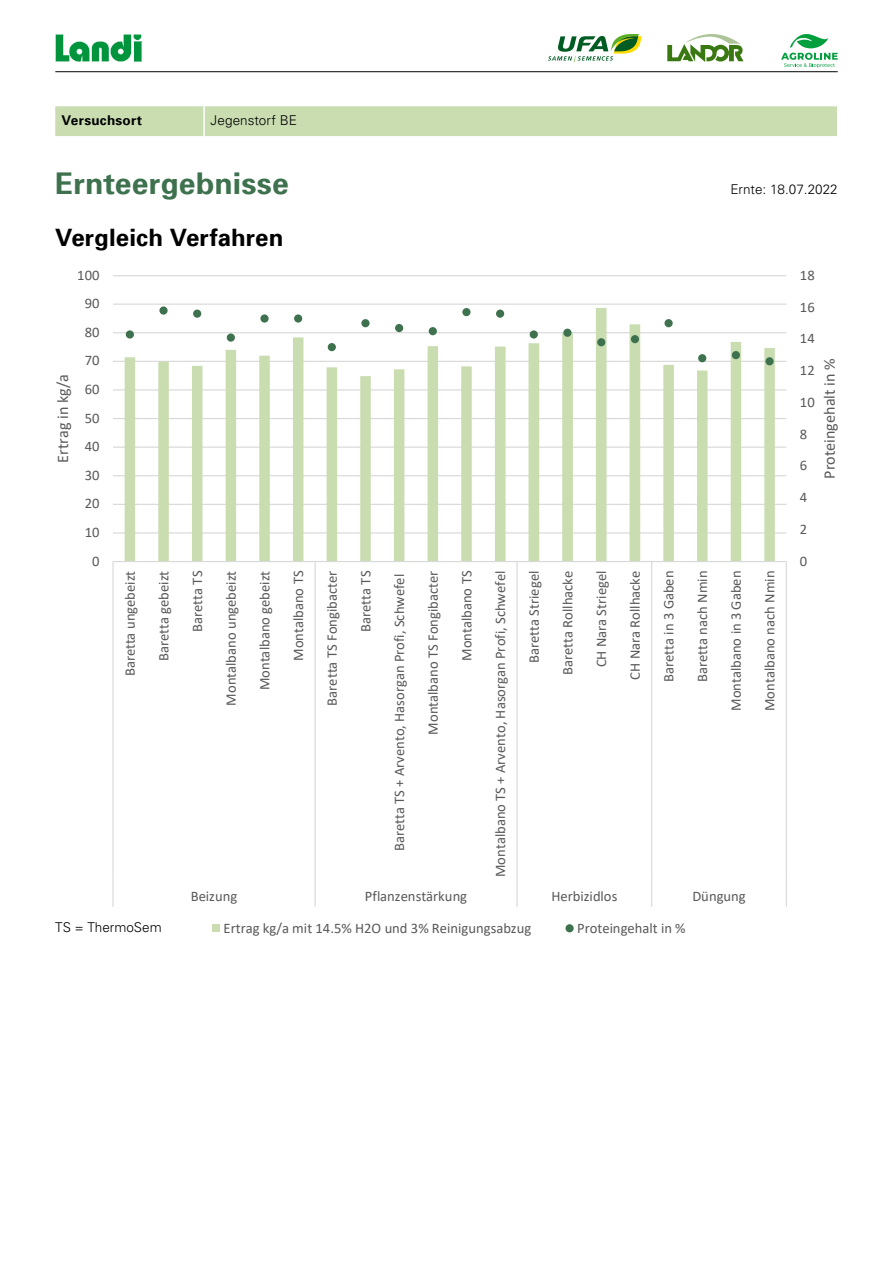
<style>
.page{position:relative;width:893px;height:1263px;background:#fff}
.page>*{position:absolute;margin:0;border:0;box-sizing:border-box;transform-origin:0 0}
.t1{font:700 30px "Univers 65";letter-spacing:.005em;color:#3e714d}
.t2{font:700 24px "Univers 65";letter-spacing:.005em;color:#000}
.t3{font:16.2px "Calibri";color:#595959}
.t4{font:14.55px "Calibri";color:#595959}
.t5{font:300 13.5px "Univers";color:#000}
.t6{font:700 13.5px "Univers 65";letter-spacing:.02em;color:#000}
</style>
<div class="page">
<hr style="left:55px;top:71px;width:783px;height:1px;background:#000">
<svg style="left:55px;top:34px;width:87px;height:28px"></svg>
<svg style="left:667px;top:34px;width:76px;height:28px"></svg>
<svg style="left:548px;top:34px;width:94px;height:28px"></svg>
<svg style="left:781px;top:34px;width:57px;height:34px"></svg>
<hr style="left:113px;top:532px;width:673px;height:1px;background:#d9d9d9">
<hr style="left:113px;top:504px;width:673px;height:1px;background:#d9d9d9">
<hr style="left:113px;top:475px;width:673px;height:1px;background:#d9d9d9">
<hr style="left:113px;top:447px;width:673px;height:1px;background:#d9d9d9">
<hr style="left:113px;top:418px;width:673px;height:1px;background:#d9d9d9">
<hr style="left:113px;top:389px;width:673px;height:1px;background:#d9d9d9">
<hr style="left:113px;top:361px;width:673px;height:1px;background:#d9d9d9">
<hr style="left:113px;top:332px;width:673px;height:1px;background:#d9d9d9">
<hr style="left:113px;top:304px;width:673px;height:1px;background:#d9d9d9">
<hr style="left:113px;top:275px;width:673px;height:1px;background:#d9d9d9">
<svg style="left:125px;top:308px;width:650px;height:253px"></svg>
<hr style="left:113px;top:561px;width:673px;height:1px;background:#d9d9d9">
<hr style="left:112px;top:561px;width:2px;height:317px;background:#d9d9d9">
<hr style="left:315px;top:561px;width:1px;height:317px;background:#d9d9d9">
<hr style="left:516px;top:561px;width:2px;height:317px;background:#d9d9d9">
<hr style="left:651px;top:561px;width:1px;height:317px;background:#d9d9d9">
<hr style="left:786px;top:561px;width:1px;height:317px;background:#d9d9d9">
<hr style="left:112px;top:878px;width:2px;height:29px;background:#d9d9d9">
<svg style="left:315px;top:878px;width:1px;height:29px"></svg>
<hr style="left:516px;top:878px;width:2px;height:29px;background:#d9d9d9">
<svg style="left:651px;top:878px;width:1px;height:29px"></svg>
<svg style="left:786px;top:878px;width:1px;height:29px"></svg>
<div style="left:126px;top:330px;width:8px;height:9px;background:#3e714d;border-radius:50%"></div>
<div style="left:159px;top:306px;width:9px;height:9px;background:#3e714d;border-radius:50%"></div>
<div style="left:193px;top:310px;width:8px;height:8px;background:#3e714d;border-radius:50%"></div>
<div style="left:227px;top:333px;width:8px;height:9px;background:#3e714d;border-radius:50%"></div>
<div style="left:260px;top:314px;width:9px;height:9px;background:#3e714d;border-radius:50%"></div>
<div style="left:294px;top:314px;width:8px;height:9px;background:#3e714d;border-radius:50%"></div>
<div style="left:328px;top:343px;width:8px;height:8px;background:#3e714d;border-radius:50%"></div>
<div style="left:361px;top:319px;width:9px;height:8px;background:#3e714d;border-radius:50%"></div>
<div style="left:395px;top:324px;width:8px;height:8px;background:#3e714d;border-radius:50%"></div>
<div style="left:429px;top:327px;width:8px;height:8px;background:#3e714d;border-radius:50%"></div>
<div style="left:462px;top:308px;width:9px;height:8px;background:#3e714d;border-radius:50%"></div>
<div style="left:496px;top:310px;width:8px;height:8px;background:#3e714d;border-radius:50%"></div>
<div style="left:530px;top:330px;width:8px;height:9px;background:#3e714d;border-radius:50%"></div>
<div style="left:563px;top:329px;width:8px;height:8px;background:#3e714d;border-radius:50%"></div>
<div style="left:597px;top:338px;width:8px;height:8px;background:#3e714d;border-radius:50%"></div>
<div style="left:631px;top:335px;width:8px;height:8px;background:#3e714d;border-radius:50%"></div>
<div style="left:664px;top:319px;width:9px;height:8px;background:#3e714d;border-radius:50%"></div>
<div style="left:698px;top:354px;width:8px;height:8px;background:#3e714d;border-radius:50%"></div>
<div style="left:732px;top:351px;width:8px;height:8px;background:#3e714d;border-radius:50%"></div>
<div style="left:765px;top:357px;width:9px;height:8px;background:#3e714d;border-radius:50%"></div>
<div style="left:212px;top:924px;width:8px;height:8px;background:#c9ddb1"></div>
<div style="left:565px;top:924px;width:9px;height:8px;background:#3e714d;border-radius:50%"></div>
<div style="left:55px;top:106px;width:782px;height:30px;background:#c9ddb1"></div>
<hr style="left:203px;top:106px;width:2px;height:30px;background:#fff">
<p class="t6" style="left:62px;top:111px;width:82px">Versuchsort</p>
<p class="t5" style="left:210px;top:112px;width:88px">Jegenstorf BE</p>
<h1 class="t1" style="left:55px;top:164px;width:235px">Ernteergebnisse</h1>
<p class="t5" style="left:730px;top:181px;width:109px">Ernte: 18.07.2022</p>
<h2 class="t2" style="left:55px;top:222px;width:230px">Vergleich Verfahren</h2>
<p class="t4" style="left:77px;top:265px;width:24px">100</p>
<p class="t4" style="left:85px;top:293px;width:16px">90</p>
<p class="t4" style="left:85px;top:322px;width:16px">80</p>
<p class="t3" style="left:51px;top:463px;width:90px;rotate:-90deg">Ertrag in kg/a</p>
<p class="t4" style="left:85px;top:351px;width:16px">70</p>
<p class="t4" style="left:85px;top:379px;width:16px">60</p>
<p class="t4" style="left:85px;top:408px;width:16px">50</p>
<p class="t4" style="left:85px;top:436px;width:16px">40</p>
<p class="t4" style="left:85px;top:465px;width:16px">30</p>
<p class="t4" style="left:85px;top:493px;width:16px">20</p>
<p class="t4" style="left:85px;top:522px;width:16px">10</p>
<p class="t4" style="left:92px;top:551px;width:9px">0</p>
<p class="t4" style="left:120px;top:676px;width:107px;rotate:-90deg">Baretta ungebeizt</p>
<p class="t4" style="left:154px;top:661px;width:92px;rotate:-90deg">Baretta gebeizt</p>
<p class="t4" style="left:187px;top:632px;width:63px;rotate:-90deg">Baretta TS</p>
<p class="t4" style="left:221px;top:705px;width:136px;rotate:-90deg">Montalbano ungebeizt</p>
<p class="t4" style="left:254px;top:690px;width:121px;rotate:-90deg">Montalbano gebeizt</p>
<p class="t4" style="left:288px;top:661px;width:92px;rotate:-90deg">Montalbano TS</p>
<p class="t4" style="left:322px;top:705px;width:136px;rotate:-90deg">Baretta TS Fongibacter</p>
<p class="t4" style="left:355px;top:632px;width:63px;rotate:-90deg">Baretta TS</p>
<p class="t4" style="left:389px;top:851px;width:279px;rotate:-90deg">Baretta TS + Arvento, Hasorgan Profi, Schwefel</p>
<p class="t4" style="left:423px;top:734px;width:165px;rotate:-90deg">Montalbano TS Fongibacter</p>
<p class="t4" style="left:456px;top:661px;width:92px;rotate:-90deg">Montalbano TS</p>
<p class="t4" style="left:490px;top:877px;width:308px;rotate:-90deg">Montalbano TS + Arvento, Hasorgan Profi, Schwefel</p>
<p class="t4" style="left:524px;top:663px;width:94px;rotate:-90deg">Baretta Striegel</p>
<p class="t4" style="left:557px;top:675px;width:106px;rotate:-90deg">Baretta Rollhacke</p>
<p class="t4" style="left:591px;top:667px;width:98px;rotate:-90deg">CH Nara Striegel</p>
<p class="t4" style="left:625px;top:680px;width:111px;rotate:-90deg">CH Nara Rollhacke</p>
<p class="t4" style="left:658px;top:682px;width:113px;rotate:-90deg">Baretta in 3 Gaben</p>
<p class="t4" style="left:692px;top:682px;width:113px;rotate:-90deg">Baretta nach Nmin</p>
<p class="t4" style="left:726px;top:711px;width:142px;rotate:-90deg">Montalbano in 3 Gaben</p>
<p class="t4" style="left:759px;top:711px;width:142px;rotate:-90deg">Montalbano nach Nmin</p>
<p class="t4" style="left:191px;top:886px;width:48px">Beizung</p>
<p class="t4" style="left:365px;top:886px;width:104px">Pflanzenstärkung</p>
<p class="t4" style="left:551px;top:886px;width:68px">Herbizidlos</p>
<p class="t4" style="left:692px;top:886px;width:55px">Düngung</p>
<p class="t5" style="left:55px;top:919px;width:108px">TS = ThermoSem</p>
<p class="t4" style="left:224px;top:917px;width:309px">Ertrag kg/a mit 14.5% H2O und 3% Reinigungsabzug</p>
<p class="t4" style="left:577px;top:917px;width:110px">Proteingehalt in %</p>
<p class="t4" style="left:800px;top:265px;width:16px">18</p>
<p class="t4" style="left:800px;top:297px;width:16px">16</p>
<p class="t4" style="left:800px;top:328px;width:16px">14</p>
<p class="t4" style="left:800px;top:360px;width:16px">12</p>
<p class="t4" style="left:800px;top:392px;width:16px">10</p>
<p class="t4" style="left:800px;top:424px;width:9px">8</p>
<p class="t4" style="left:800px;top:455px;width:9px">6</p>
<p class="t4" style="left:800px;top:487px;width:9px">4</p>
<p class="t4" style="left:800px;top:519px;width:9px">2</p>
<p class="t4" style="left:800px;top:551px;width:9px">0</p>
<p class="t3" style="left:818px;top:479px;width:122px;rotate:-90deg">Proteingehalt in %</p>
</div>
